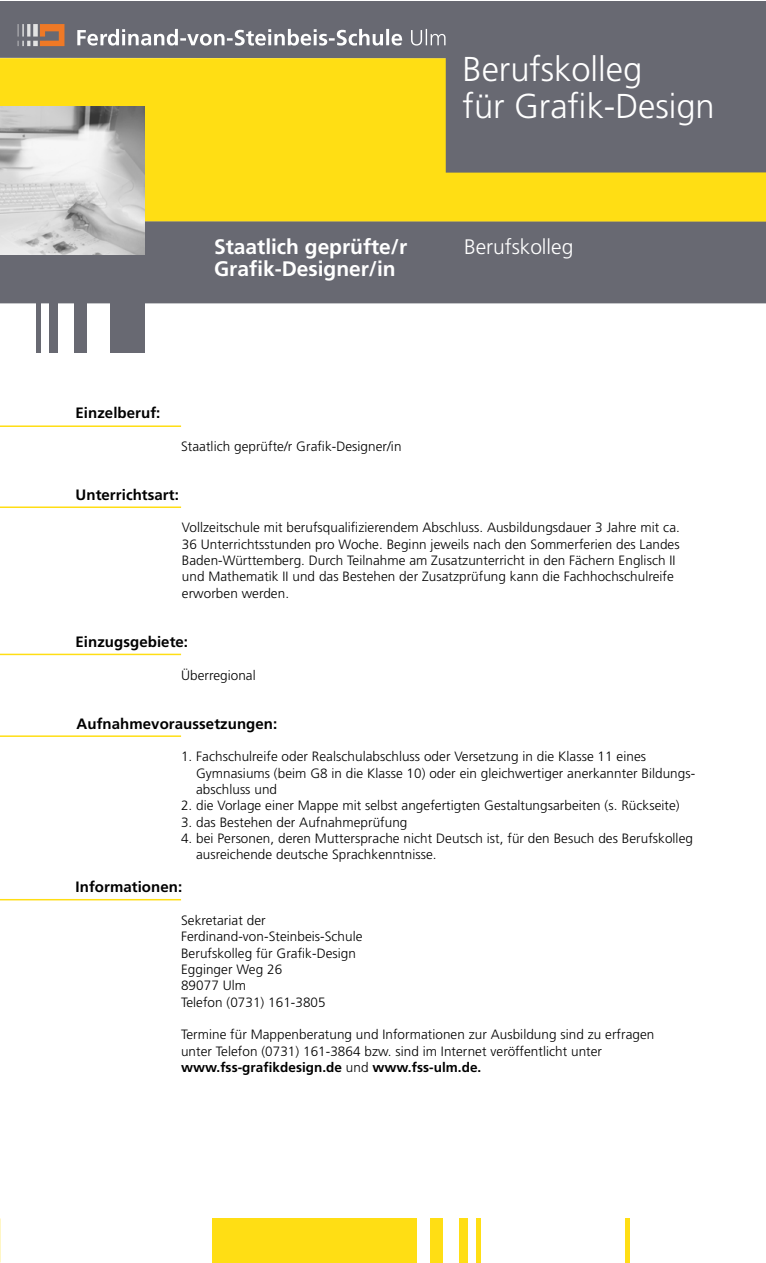
<style>
.page{position:relative;width:766px;height:1263px;background:#fff}
.page>*{position:absolute;margin:0;border:0;box-sizing:border-box;transform-origin:0 0}
.t1{font:300 34.5px/37.5px "Frutiger LT Std";color:#fff}
.t2{font:700 21px/22.5px "Frutiger LT Std";color:#fff}
.t3{font:300 21px "Frutiger LT Std";color:#fff}
.t4{font:700 15px "Frutiger LT Std";letter-spacing:.005em;color:#000}
.t5{font:300 13.5px/16.4px "Frutiger LT Std";letter-spacing:.005em;color:#000}
.s1{font-weight:700}
</style>
<div class="page">
<div style="left:145px;top:173px;width:620px;height:48px;background:#ffde14"></div>
<div style="left:0;top:221px;width:765px;height:82px;background:#686972"></div>
<svg style="left:0;top:1px;width:765px;height:172px;background:#9e9350"></svg>
<img style="left:0;top:107px;width:145px;height:147px">
<hr style="left:36px;top:303px;width:4px;height:49px;background:#686972">
<div style="left:74px;top:303px;width:13px;height:49px;background:#686972"></div>
<div style="left:49px;top:303px;width:8px;height:49px;background:#686972"></div>
<div style="left:111px;top:303px;width:34px;height:49px;background:#686972"></div>
<div style="left:213px;top:1219px;width:204px;height:44px;background:#ffde14"></div>
<hr style="left:476px;top:1219px;width:4px;height:44px;background:#ffde14">
<div style="left:429px;top:1219px;width:13px;height:44px;background:#ffde14"></div>
<div style="left:459px;top:1219px;width:9px;height:44px;background:#ffde14"></div>
<hr style="left:625px;top:1219px;width:4px;height:44px;background:#ffde14">
<hr style="left:0;top:425px;width:181px;height:2px;background:#ffde14">
<hr style="left:0;top:506px;width:181px;height:2px;background:#ffde14">
<hr style="left:0;top:654px;width:181px;height:1px;background:#ffde14">
<hr style="left:0;top:735px;width:181px;height:2px;background:#ffde14">
<hr style="left:0;top:899px;width:181px;height:1px;background:#ffde14">
<svg style="left:77px;top:29px;width:368px;height:17px"></svg>
<svg style="left:18px;top:24px;width:46px;height:22px"></svg>
<h1 class="t1" style="left:462px;top:51px;width:253px">Berufskolleg<br>für Grafik-Design</h1>
<h2 class="t2" style="left:214px;top:235px;width:194px">Staatlich geprüfte/r<br>Grafik-Designer/in</h2>
<h2 class="t3" style="left:464px;top:235px;width:111px">Berufskolleg</h2>
<p class="t4" style="left:75px;top:404px;width:86px">Einzelberuf:</p>
<p class="t5" style="left:181px;top:438px;width:222px">Staatlich geprüfte/r Grafik-Designer/in</p>
<p class="t4" style="left:75px;top:486px;width:105px">Unterrichtsart:</p>
<p class="t5" style="left:182px;top:520px;width:499px">Vollzeitschule mit berufsqualifizierendem Abschluss. Ausbildungsdauer 3 Jahre mit ca.<br>36 Unterrichtsstunden pro Woche. Beginn jeweils nach den Sommerferien des Landes Baden-Württemberg. Durch Teilnahme am Zusatzunterricht in den Fächern Englisch II und Mathematik II und das Bestehen der Zusatzprüfung kann die Fachhochschulreife erworben werden.</p>
<p class="t4" style="left:75px;top:633px;width:114px">Einzugsgebiete:</p>
<p class="t5" style="left:181px;top:667px;width:76px">Überregional</p>
<p class="t4" style="left:77px;top:714px;width:202px">Aufnahmevoraussetzungen:</p>
<p class="t5" style="left:196px;top:749px;width:500px;text-indent:-15px">1. Fachschulreife oder Realschulabschluss oder Versetzung in die Klasse 11 eines<br>Gymnasiums (beim G8 in die Klasse 10) oder ein gleichwertiger anerkannter Bildungs&shy;abschluss und</p>
<p class="t5" style="left:181px;top:798px;width:500px">2. die Vorlage einer Mappe mit selbst angefertigten Gestaltungsarbeiten (s. Rückseite)</p>
<p class="t5" style="left:181px;top:814px;width:228px">3. das Bestehen der Aufnahmeprüfung</p>
<p class="t5" style="left:196px;top:830px;width:498px;text-indent:-15px">4. bei Personen, deren Muttersprache nicht Deutsch ist, für den Besuch des Berufskolleg ausreichende deutsche Sprachkenntnisse.</p>
<p class="t4" style="left:75px;top:878px;width:108px">Informationen:</p>
<p class="t5" style="left:181px;top:912px;width:183px">Sekretariat der<br>Ferdinand-von-Steinbeis-Schule<br>Berufskolleg für Grafik-Design<br>Egginger Weg 26<br>89077 Ulm<br>Telefon (0731) 161-3805</p>
<p class="t5" style="left:181px;top:1027px;width:474px">Termine für Mappenberatung und Informationen zur Ausbildung sind zu erfragen unter Telefon (0731) 161-3864 bzw. sind im Internet veröffentlicht unter <span class="s1">www.fss-grafikdesign.de</span> und <span class="s1">www.fss-ulm.de.</span></p>
</div>
